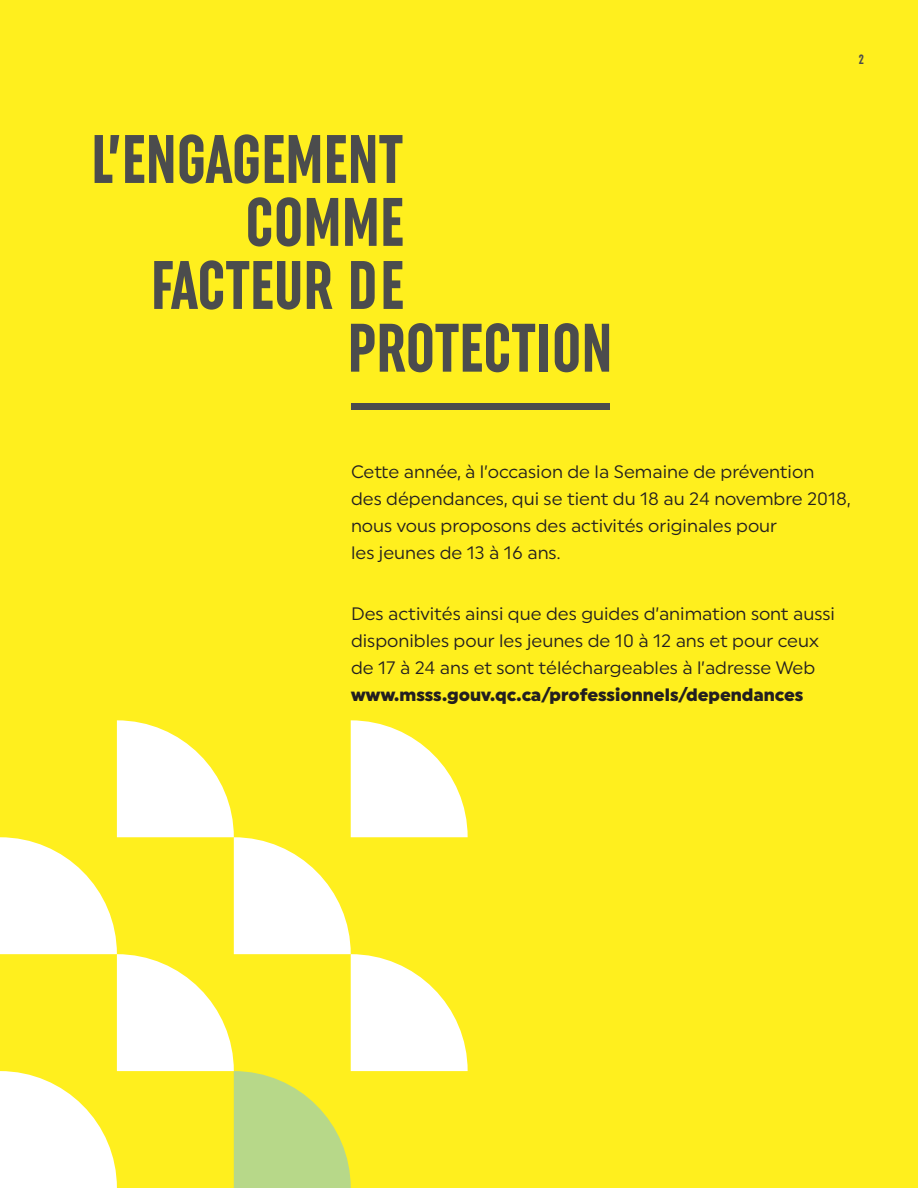
<style>
.page{position:relative;width:918px;height:1188px;background:#ffef1e}
.page>*{position:absolute;margin:0;border:0;box-sizing:border-box;transform-origin:0 0}
.t1{font:700 extra-condensed 68.4px "Uniform";color:#4b4c4d}
.t2{font:18px/27px "Uniform";color:#231f20}
.t3{font:700 extra-condensed 13.5px "Uniform";color:#4b4c4d}
.s1{font-weight:900}
</style>
<div class="page">
<div style="left:351px;top:404px;width:258px;height:6px;background:#4b4c4d"></div>
<svg style="left:0;top:720px;width:468px;height:468px"></svg>
<p class="t1" style="left:91px;top:120px;width:314px">L’ENGAGEMENT</p>
<p class="t1" style="left:245px;top:183px;width:160px">COMME</p>
<p class="t1" style="left:151px;top:246px;width:255px">FACTEUR DE</p>
<p class="t1" style="left:348px;top:309px;width:267px">PROTECTION</p>
<p class="t3" style="left:859px;top:52px;width:7px">2</p>
<p class="t2" style="left:351px;top:458px;width:501px">Cette année, à l’occasion de la Semaine de prévention<br>des dépendances, qui se tient du 18 au 24 novembre 2018, nous vous proposons des activités originales pour<br>les jeunes de 13 à 16 ans.</p>
<p class="t2" style="left:351px;top:600px;width:486px">Des activités ainsi que des guides d’animation sont aussi disponibles pour les jeunes de 10 à 12 ans et pour ceux de 17 à 24 ans et sont téléchargeables à l’adresse Web <span class="s1">www.msss.gouv.qc.ca/professionnels/dependances</span></p>
</div>
